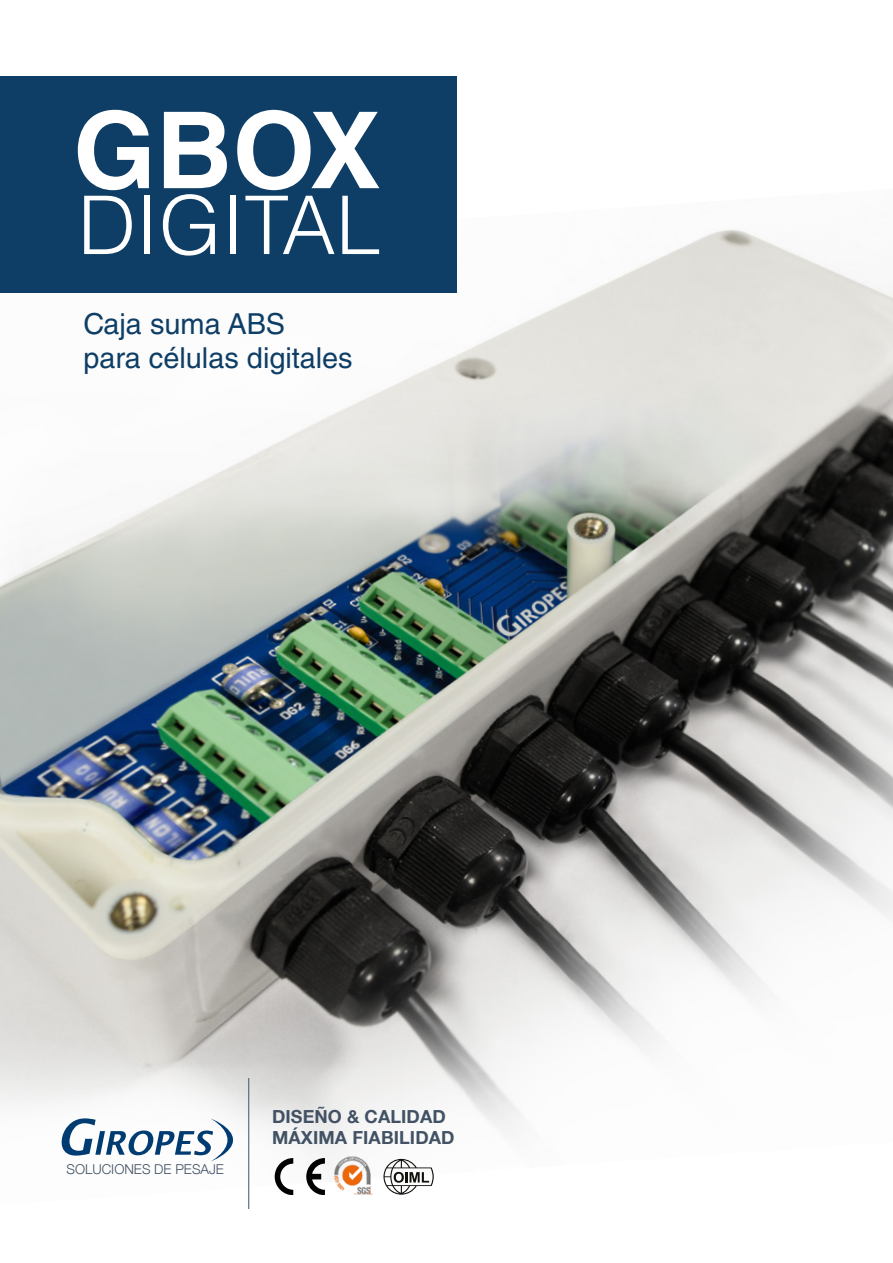
<style>
.page{position:relative;width:893px;height:1263px;background:#fff}
.page>*{position:absolute;margin:0;border:0;box-sizing:border-box;transform-origin:0 0}
.t1{font:700 106.35px "Helvetica LT Std";color:#fff}
.t2{font:300 81px "Helvetica LT Std";color:#fff}
.t3{font:300 33px "Helvetica LT Std";color:#fff}
.t4{font:28.95px "Helvetica LT Std";color:#0e3e66}
.títols_ok{font:700 18px "Helvetica Neue LT Com";letter-spacing:.005em;color:#425264}
.slogan{font:300 13.5px "Helvetica Neue LT Com";color:#425264}
.s1{font-weight:700}
</style>
<div class="page">
<img style="left:0;top:189px;width:893px;height:1017px">
<svg style="left:62px;top:1118px;width:171px;height:43px"></svg>
<svg style="left:390px;top:1159px;width:44px;height:35px"></svg>
<svg style="left:275px;top:1159px;width:41px;height:35px"></svg>
<img style="left:316px;top:1157px;width:74px;height:37px">
<hr style="left:248px;top:1078px;width:1px;height:131px;background:#425264">
<div style="left:0;top:77px;width:456px;height:216px;background:#0e3e66"></div>
<p class="t3" style="left:154px;top:102px;width:275px">CAJA SUMA <span class="s1">ABS</span></p>
<p class="t1" style="left:73px;top:86px;width:309px">GBOX</p>
<p class="t2" style="left:78px;top:175px;width:305px">DIGITAL</p>
<p class="t4" style="left:83px;top:307px;width:203px">Caja suma ABS</p>
<p class="t4" style="left:83px;top:341px;width:271px">para células digitales</p>
<p class="slogan" style="left:67px;top:1161px;width:159px">SOLUCIONES DE PESAJE</p>
<p class="títols_ok" style="left:272px;top:1105px;width:175px">DISEÑO &amp; CALIDAD</p>
<p class="títols_ok" style="left:272px;top:1126px;width:184px">MÁXIMA FIABILIDAD</p>
</div>
